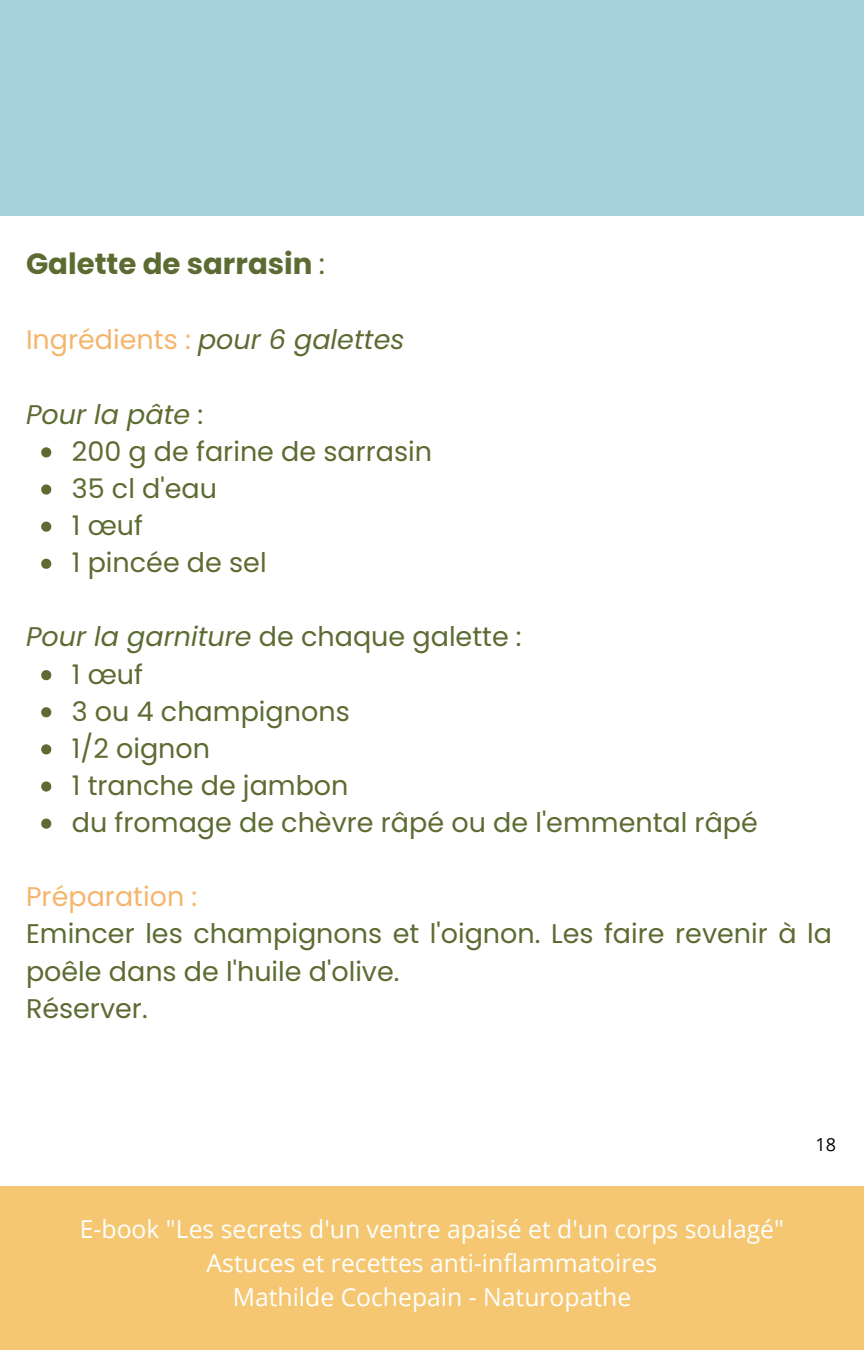
<style>
.page{position:relative;width:864px;height:1350px;background:#fff}
.page>*{position:absolute;margin:0;border:0;box-sizing:border-box;transform-origin:0 0}
.t1{font:700 29.25px "Poppins";color:#5d6b32}
.t2{font:27px/37.1px "Poppins";color:#5d6b32}
.t3{font:italic 27px "Poppins";color:#5d6b32}
.t4{font:27px "Poppins";color:#f4b56d}
.t5{font:24.75px "Open Sans";color:#fcfffe}
.t6{font:18px "Open Sans";color:#000}
.s1{font-weight:400}
.s2{font-style:normal;color:#f4b56d}
.s3{font-style:normal}
.s4{font-style:italic}
</style>
<div class="page">
<div style="left:0;top:0;width:864px;height:216px;background:#a7d2dd"></div>
<div style="left:0;top:1186px;width:864px;height:164px;background:#f6c772"></div>
<svg style="left:41px;top:447px;width:10px;height:10px"></svg>
<svg style="left:41px;top:484px;width:10px;height:11px"></svg>
<svg style="left:41px;top:522px;width:10px;height:10px"></svg>
<svg style="left:41px;top:559px;width:10px;height:10px"></svg>
<svg style="left:41px;top:670px;width:10px;height:10px"></svg>
<svg style="left:41px;top:707px;width:10px;height:10px"></svg>
<svg style="left:41px;top:744px;width:10px;height:10px"></svg>
<svg style="left:41px;top:781px;width:10px;height:11px"></svg>
<svg style="left:41px;top:819px;width:10px;height:10px"></svg>
<p class="t1" style="left:26px;top:243px;width:300px">Galette de sarrasin <span class="s1">:</span></p>
<p class="t3" style="left:26px;top:321px;width:380px"><span class="s2">Ingrédients :</span> pour 6 galettes</p>
<p class="t3" style="left:26px;top:395px;width:179px">Pour la pâte <span class="s3">:</span></p>
<p class="t2" style="left:72px;top:433px;width:362px">200 g de farine de sarrasin</p>
<p class="t2" style="left:72px;top:470px;width:147px">35 cl d'eau</p>
<p class="t2" style="left:72px;top:507px;width:73px">1 œuf</p>
<p class="t2" style="left:72px;top:544px;width:196px">1 pincée de sel</p>
<p class="t2" style="left:26px;top:618px;width:497px"><span class="s4">Pour la garniture</span> de chaque galette :</p>
<p class="t2" style="left:72px;top:656px;width:73px">1 œuf</p>
<p class="t2" style="left:72px;top:693px;width:279px">3 ou 4 champignons</p>
<p class="t2" style="left:72px;top:730px;width:140px">1/2 oignon</p>
<p class="t2" style="left:72px;top:767px;width:278px">1 tranche de jambon</p>
<p class="t2" style="left:72px;top:804px;width:688px">du fromage de chèvre râpé ou de l'emmental râpé</p>
<p class="t4" style="left:26px;top:878px;width:173px">Préparation :</p>
<p class="t2" style="left:26px;top:915px;width:808px">Emincer les champignons et l'oignon. Les faire revenir à la poêle dans de l'huile d'olive.</p>
<p class="t2" style="left:26px;top:990px;width:123px">Réserver.</p>
<p class="t5" style="left:80px;top:1212px;width:706px">E-book "Les secrets d'un ventre apaisé et d'un corps soulagé"</p>
<p class="t5" style="left:207px;top:1246px;width:452px">Astuces et recettes anti-inflammatoires</p>
<p class="t5" style="left:233px;top:1279px;width:400px">Mathilde Cochepain - Naturopathe</p>
<p class="t6" style="left:815px;top:1131px;width:22px">18</p>
</div>
